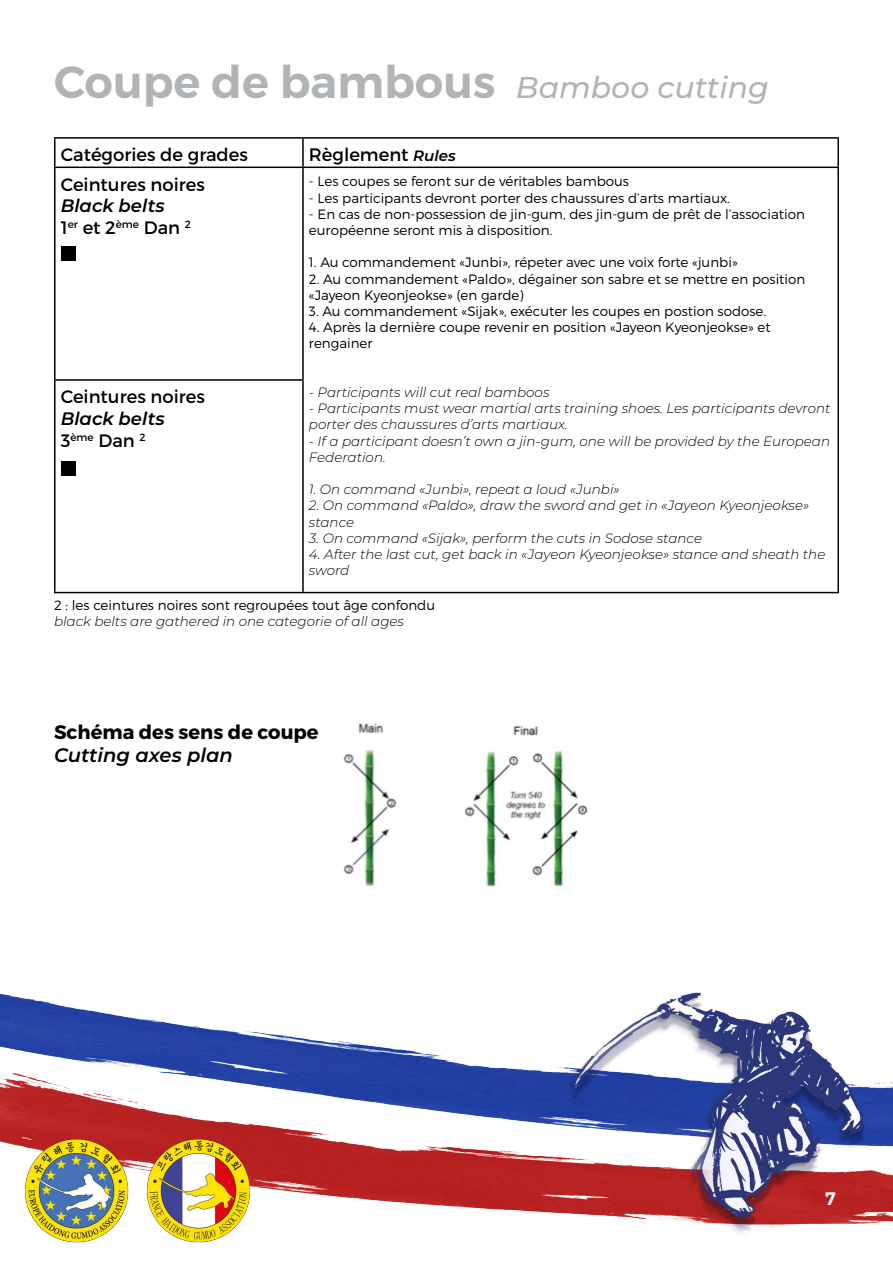
<style>
.page{position:relative;width:893px;height:1263px;background:#fff}
.page>*{position:absolute;margin:0;border:0;box-sizing:border-box;transform-origin:0 0}
.t1{font:600 45px "Montserrat";color:#b1b4b6}
.t2{font:700 19.5px "Montserrat";color:#000}
.t3{font:italic 600 19.5px "Montserrat";color:#000}
.t4{font:18px "Montserrat";color:#000}
.t5{font:italic 600 18px/21.6px "Montserrat";color:#000}
.t6{font:600 18px "Montserrat";color:#fff}
.t7{font:300 13.5px/16.2px "Montserrat";color:#000}
.t8{font:italic 300 13.5px/16.2px "Montserrat";color:#000}
.s1{font-weight:500;font-style:italic;font-size:30px}
.s2{font-weight:600;font-style:italic;font-size:15px}
.s3{font-weight:400;font-style:normal}
</style>
<div class="page">
<img style="left:0;top:992px;width:893px;height:251px">
<hr style="left:54px;top:137px;width:249px;height:2px;background:#000">
<hr style="left:54px;top:139px;width:2px;height:28px;background:#000">
<hr style="left:303px;top:137px;width:536px;height:2px;background:#000">
<hr style="left:302px;top:139px;width:2px;height:28px;background:#000">
<hr style="left:837px;top:139px;width:2px;height:28px;background:#000">
<hr style="left:54px;top:167px;width:249px;height:1px;background:#000">
<hr style="left:54px;top:168px;width:2px;height:211px;background:#000">
<hr style="left:303px;top:167px;width:536px;height:1px;background:#000">
<hr style="left:302px;top:168px;width:2px;height:211px;background:#000">
<hr style="left:837px;top:168px;width:2px;height:212px;background:#000">
<hr style="left:54px;top:379px;width:250px;height:2px;background:#000">
<hr style="left:54px;top:381px;width:2px;height:211px;background:#000">
<hr style="left:302px;top:381px;width:2px;height:211px;background:#000">
<hr style="left:837px;top:380px;width:2px;height:212px;background:#000">
<hr style="left:54px;top:592px;width:249px;height:1px;background:#000">
<hr style="left:303px;top:592px;width:536px;height:1px;background:#000">
<div style="left:61px;top:247px;width:15px;height:14px;background:#000"></div>
<div style="left:61px;top:461px;width:15px;height:14px;background:#000"></div>
<img style="left:343px;top:723px;width:245px;height:164px">
<h1 class="t1" style="left:54px;top:54px;width:716px">Coupe de bambous <span class="s1">Bamboo cutting</span></h1>
<h3 class="t4" style="left:61px;top:144px;width:189px">Catégories de grades</h3>
<h3 class="t4" style="left:309px;top:144px;width:148px">Règlement <span class="s2">Rules</span></h3>
<h3 class="t4" style="left:61px;top:173px;width:146px">Ceintures noires</h3>
<h3 class="t5" style="left:61px;top:194px;width:132px">Black belts<br><span class="s3">1</span><sup>er</sup> <span class="s3">et 2</span><sup>ème</sup> <span class="s3">Dan</span> <sup>2</sup></h3>
<p class="t7" style="left:309px;top:173px;width:322px">- Les coupes se feront sur de véritables bambous</p>
<p class="t7" style="left:309px;top:189px;width:422px">- Les participants devront porter des chaussures d’arts martiaux.</p>
<p class="t7" style="left:309px;top:206px;width:497px">- En cas de non-possession de jin-gum, des jin-gum de prêt de l’association européenne seront mis à disposition.</p>
<p class="t7" style="left:309px;top:254px;width:430px">1. Au commandement «Junbi», répeter avec une voix forte «junbi»</p>
<p class="t7" style="left:309px;top:270px;width:498px">2. Au commandement «Paldo», dégainer son sabre et se mettre en position «Jayeon Kyeonjeokse» (en garde)</p>
<p class="t7" style="left:309px;top:303px;width:459px">3. Au commandement «Sijak», exécuter les coupes en postion sodose.</p>
<p class="t7" style="left:309px;top:319px;width:463px">4. Après la dernière coupe revenir en position «Jayeon Kyeonjeokse» et rengainer</p>
<p class="t8" style="left:309px;top:384px;width:242px">- Participants will cut real bamboos</p>
<p class="t8" style="left:309px;top:400px;width:523px">- Participants must wear martial arts training shoes. Les participants devront porter des chaussures d’arts martiaux.</p>
<p class="t8" style="left:309px;top:432px;width:523px">- If a participant doesn’t own a jin-gum, one will be provided by the European<br>Federation.</p>
<p class="t8" style="left:309px;top:481px;width:312px">1. On command «Junbi», repeat a loud «Junbi»</p>
<p class="t8" style="left:309px;top:497px;width:502px">2. On command «Paldo», draw the sword and get in «Jayeon Kyeonjeokse» stance</p>
<p class="t8" style="left:309px;top:529px;width:395px">3. On command «Sijak», perform the cuts in Sodose stance</p>
<p class="t8" style="left:309px;top:546px;width:518px">4. After the last cut, get back in «Jayeon Kyeonjeokse» stance and sheath the sword</p>
<h3 class="t4" style="left:61px;top:386px;width:146px">Ceintures noires</h3>
<h3 class="t5" style="left:61px;top:407px;width:105px">Black belts<br><span class="s3">3</span><sup>ème</sup> <span class="s3">Dan</span> <sup>2</sup></h3>
<p class="t7" style="left:54px;top:597px;width:383px">2 : les ceintures noires sont regroupées tout âge confondu</p>
<p class="t8" style="left:54px;top:613px;width:352px">black belts are gathered in one categorie of all ages</p>
<h2 class="t2" style="left:54px;top:720px;width:266px">Schéma des sens de coupe</h2>
<h2 class="t3" style="left:54px;top:742px;width:180px">Cutting axes plan</h2>
<h3 class="t6" style="left:825px;top:1187px;width:12px">7</h3>
</div>
